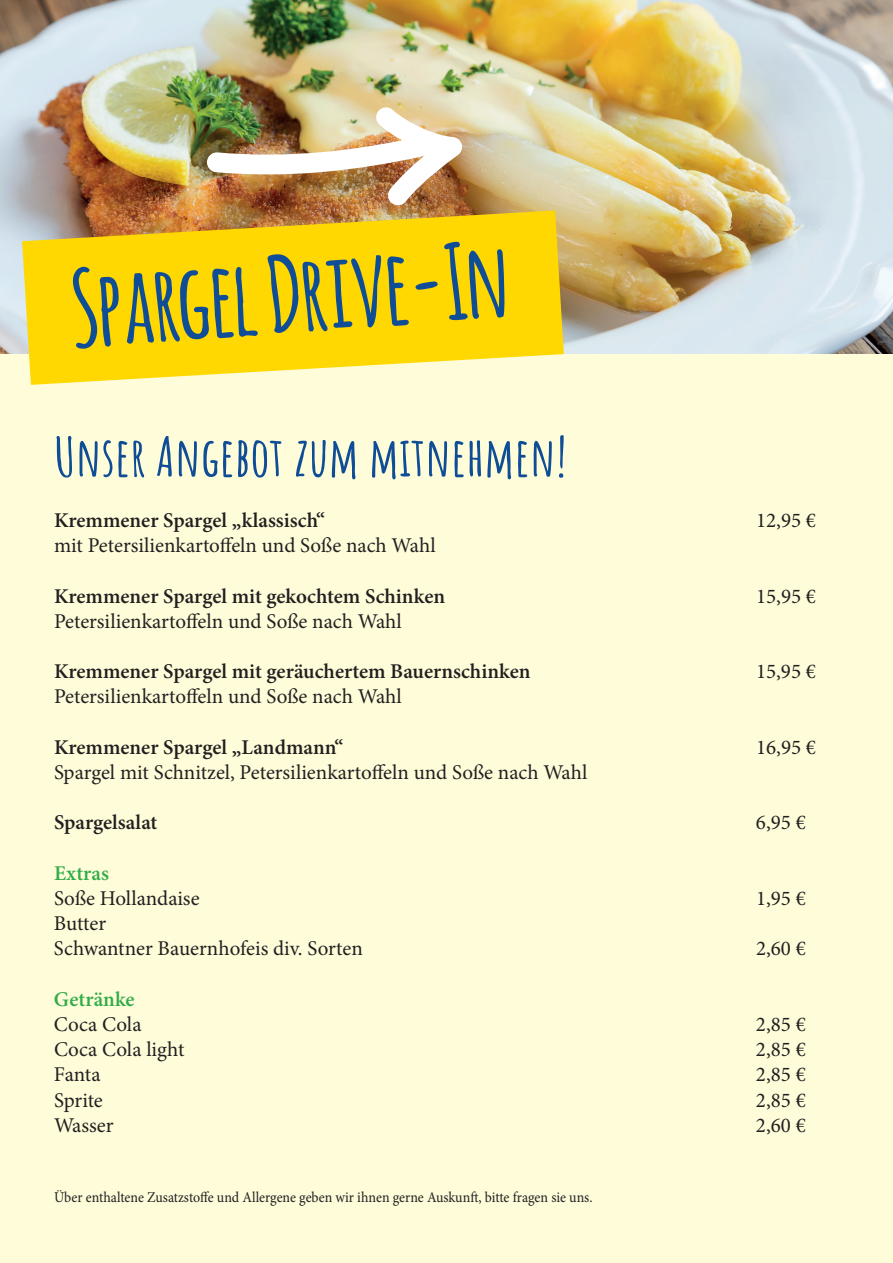
<style>
.page{position:relative;width:893px;height:1263px;background:#fffcda}
.page>*{position:absolute;margin:0;border:0;box-sizing:border-box;transform-origin:0 0}
.t1{font:700 54px "Amatic SC";color:#0f4d96}
.t2{font:21px/25.2px "Minion Pro";color:#231f20}
.t3{font:600 21px "Minion Pro";letter-spacing:-.005em;color:#231f20}
.t4{font:600 21px "Minion Pro";color:#32ac49}
.t5{font:15px "Minion Pro";color:#231f20;scale:.93 1}
</style>
<div class="page">
<img style="left:0;top:1px;width:893px;height:353px">
<svg style="left:22px;top:210px;width:542px;height:175px;fill:#ffd801"></svg>
<svg style="left:73px;top:242px;width:432px;height:107px;background:#cebc1e"></svg>
<img style="left:206px;top:106px;width:257px;height:99px">
<h1 class="t1" style="left:54px;top:415px;width:514px">Unser Angebot zum mitnehmen!</h1>
<p class="t3" style="left:54px;top:506px;width:273px">Kremmener Spargel „klassisch“</p>
<p class="t2" style="left:756px;top:508px;width:61px">12,95 €</p>
<p class="t2" style="left:54px;top:533px;width:383px">mit Petersilienkartoffeln und Soße nach Wahl</p>
<p class="t3" style="left:54px;top:581px;width:393px">Kremmener Spargel mit gekochtem Schinken</p>
<p class="t2" style="left:756px;top:583px;width:61px">15,95 €</p>
<p class="t2" style="left:54px;top:609px;width:349px">Petersilienkartoffeln und Soße nach Wahl</p>
<p class="t3" style="left:54px;top:657px;width:478px">Kremmener Spargel mit geräuchertem Bauernschinken</p>
<p class="t2" style="left:756px;top:659px;width:61px">15,95 €</p>
<p class="t2" style="left:54px;top:684px;width:349px">Petersilienkartoffeln und Soße nach Wahl</p>
<p class="t3" style="left:54px;top:732px;width:291px">Kremmener Spargel „Landmann“</p>
<p class="t2" style="left:756px;top:735px;width:61px">16,95 €</p>
<p class="t2" style="left:54px;top:760px;width:535px">Spargel mit Schnitzel, Petersilienkartoffeln und Soße nach Wahl</p>
<p class="t3" style="left:54px;top:808px;width:105px">Spargelsalat</p>
<p class="t2" style="left:756px;top:810px;width:51px">6,95 €</p>
<p class="t4" style="left:54px;top:858px;width:57px">Extras</p>
<p class="t2" style="left:54px;top:886px;width:147px">Soße Hollandaise</p>
<p class="t2" style="left:756px;top:886px;width:51px">1,95 €</p>
<p class="t2" style="left:54px;top:911px;width:310px">Butter<br>Schwantner Bauernhofeis div. Sorten</p>
<p class="t2" style="left:756px;top:936px;width:51px">2,60 €</p>
<p class="t4" style="left:54px;top:984px;width:82px">Getränke</p>
<p class="t2" style="left:54px;top:1012px;width:89px">Coca Cola</p>
<p class="t2" style="left:756px;top:1012px;width:51px">2,85 €</p>
<p class="t2" style="left:54px;top:1037px;width:132px">Coca Cola light</p>
<p class="t2" style="left:756px;top:1037px;width:51px">2,85 €</p>
<p class="t2" style="left:54px;top:1062px;width:48px">Fanta</p>
<p class="t2" style="left:756px;top:1062px;width:51px">2,85 €</p>
<p class="t2" style="left:54px;top:1087px;width:50px">Sprite</p>
<p class="t2" style="left:756px;top:1087px;width:51px">2,85 €</p>
<p class="t2" style="left:54px;top:1113px;width:61px">Wasser</p>
<p class="t2" style="left:756px;top:1113px;width:51px">2,60 €</p>
<p class="t5" style="left:54px;top:1187px;width:581px">Über enthaltene Zusatzstoffe und Allergene geben wir ihnen gerne Auskunft, bitte fragen sie uns.</p>
</div>
